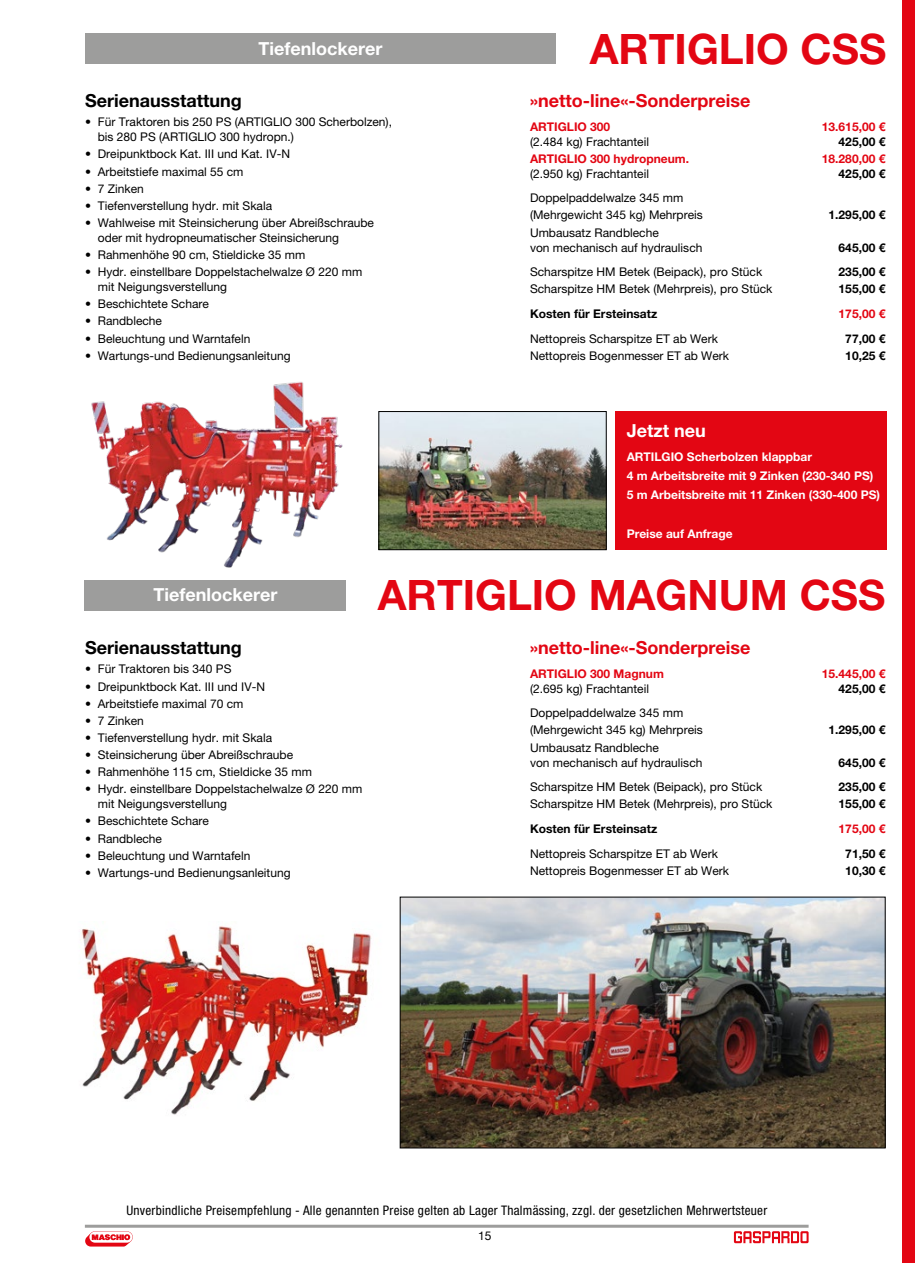
<style>
.page{position:relative;width:915px;height:1263px;background:#fff}
.page>*{position:absolute;margin:0;border:0;box-sizing:border-box;transform-origin:0 0}
.t1{font:700 42px "Helvetica Neue LT Pro";color:#e30613}
.t2{font:700 18px "Helvetica Neue LT Pro";color:#e30613}
.t3{font:700 18px "Helvetica Neue LT Pro";color:#fff}
.t4{font:700 18px "Helvetica Neue LT Pro";color:#000}
.t5{font:condensed 13.2px "Helvetica Neue LT Pro";letter-spacing:.02em;color:#000}
.t6{font:12px/15px "Helvetica Neue LT Pro";color:#000}
.t7{font:700 12px "Helvetica Neue LT Pro";color:#000}
.t8{font:700 12px/19.2px "Helvetica Neue LT Pro";color:#fff}
.t9{font:700 12px "Helvetica Neue LT Pro";color:#e30613}
.t10{font:12px "Helvetica Neue";color:#000}
</style>
<div class="page">
<div style="left:901px;top:0;width:13px;height:1263px;background:#e30613"></div>
<svg style="left:85px;top:1231px;width:48px;height:15px"></svg>
<hr style="left:85px;top:1225px;width:723px;height:3px;background:#9d9d9c">
<svg style="left:733px;top:1231px;width:75px;height:12px"></svg>
<div style="left:614px;top:411px;width:272px;height:139px;background:#e30613"></div>
<img style="left:91px;top:382px;width:252px;height:186px">
<img style="left:81px;top:922px;width:319px;height:195px">
<img style="left:380px;top:413px;width:224px;height:135px">
<div style="left:378px;top:411px;width:228px;height:139px;border:1px solid #000"></div>
<div style="left:85px;top:33px;width:471px;height:31px;background:#9d9d9c"></div>
<img style="left:402px;top:899px;width:481px;height:247px">
<div style="left:400px;top:897px;width:485px;height:251px;border:1px solid #000"></div>
<div style="left:85px;top:580px;width:261px;height:30px;background:#9d9d9c"></div>
<h2 class="t3" style="left:258px;top:37px;width:125px">Tiefenlockerer</h2>
<h1 class="t1" style="left:589px;top:23px;width:298px">ARTIGLIO CSS</h1>
<h2 class="t4" style="left:85px;top:89px;width:158px">Serienausstattung</h2>
<p class="t6" style="left:98px;top:114px;width:296px;text-indent:-13px">• Für Traktoren bis 250 PS (ARTIGLIO 300 Scherbolzen), bis 280 PS (ARTIGLIO 300 hydropn.)</p>
<p class="t6" style="left:85px;top:146px;width:206px">• Dreipunktbock Kat. III und Kat. IV-N</p>
<p class="t6" style="left:85px;top:164px;width:160px">• Arbeitstiefe maximal 55 cm</p>
<p class="t6" style="left:85px;top:181px;width:60px">• 7 Zinken</p>
<p class="t6" style="left:85px;top:198px;width:189px">• Tiefenverstellung hydr. mit Skala</p>
<p class="t6" style="left:98px;top:215px;width:278px;text-indent:-13px">• Wahlweise mit Steinsicherung über Abreißschraube oder mit hydropneumatischer Steinsicherung</p>
<p class="t6" style="left:85px;top:247px;width:222px">• Rahmenhöhe 90 cm, Stieldicke 35 mm</p>
<p class="t6" style="left:98px;top:264px;width:266px;text-indent:-13px">• Hydr. einstellbare Doppelstachelwalze Ø 220 mm mit Neigungsverstellung</p>
<p class="t6" style="left:85px;top:296px;width:125px">• Beschichtete Schare</p>
<p class="t6" style="left:85px;top:313px;width:78px">• Randbleche</p>
<p class="t6" style="left:85px;top:331px;width:167px">• Beleuchtung und Warntafeln</p>
<p class="t6" style="left:85px;top:348px;width:207px">• Wartungs-und Bedienungsanleitung</p>
<h2 class="t2" style="left:530px;top:89px;width:222px">»netto-line«-Sonderpreise</h2>
<p class="t9" style="left:530px;top:119px;width:82px">ARTIGLIO 300</p>
<p class="t9" style="left:821px;top:119px;width:65px">13.615,00 €</p>
<p class="t6" style="left:530px;top:134px;width:120px">(2.484 kg) Frachtanteil</p>
<p class="t7" style="left:838px;top:134px;width:48px">425,00 €</p>
<p class="t9" style="left:530px;top:151px;width:160px">ARTIGLIO 300 hydropneum.</p>
<p class="t9" style="left:821px;top:151px;width:65px">18.280,00 €</p>
<p class="t6" style="left:530px;top:166px;width:120px">(2.950 kg) Frachtanteil</p>
<p class="t7" style="left:838px;top:166px;width:48px">425,00 €</p>
<p class="t6" style="left:530px;top:189px;width:174px;line-height:17.1px">Doppelpaddelwalze 345 mm (Mehrgewicht 345 kg) Mehrpreis</p>
<p class="t7" style="left:828px;top:208px;width:58px">1.295,00 €</p>
<p class="t6" style="left:530px;top:225px;width:174px">Umbausatz Randbleche<br>von mechanisch auf hydraulisch</p>
<p class="t7" style="left:838px;top:240px;width:48px">645,00 €</p>
<p class="t6" style="left:530px;top:264px;width:234px">Scharspitze HM Betek (Beipack), pro Stück</p>
<p class="t7" style="left:838px;top:264px;width:48px">235,00 €</p>
<p class="t6" style="left:530px;top:281px;width:244px">Scharspitze HM Betek (Mehrpreis), pro Stück</p>
<p class="t7" style="left:838px;top:282px;width:48px">155,00 €</p>
<p class="t7" style="left:530px;top:306px;width:129px">Kosten für Ersteinsatz</p>
<p class="t9" style="left:838px;top:306px;width:48px">175,00 €</p>
<p class="t6" style="left:530px;top:331px;width:189px">Nettopreis Scharspitze ET ab Werk</p>
<p class="t7" style="left:845px;top:331px;width:42px">77,00 €</p>
<p class="t6" style="left:530px;top:348px;width:200px">Nettopreis Bogenmesser ET ab Werk</p>
<p class="t7" style="left:845px;top:348px;width:42px">10,25 €</p>
<h2 class="t3" style="left:626px;top:420px;width:81px">Jetzt neu</h2>
<p class="t8" style="left:626px;top:447px;width:255px">ARTILGIO Scherbolzen klappbar<br>4 m Arbeitsbreite mit 9 Zinken (230-340 PS)<br>5 m Arbeitsbreite mit 11 Zinken (330-400 PS)</p>
<p class="t8" style="left:626px;top:524px;width:107px">Preise auf Anfrage</p>
<h2 class="t3" style="left:153px;top:584px;width:125px">Tiefenlockerer</h2>
<h1 class="t1" style="left:378px;top:569px;width:509px">ARTIGLIO MAGNUM CSS</h1>
<h2 class="t4" style="left:85px;top:637px;width:158px">Serienausstattung</h2>
<p class="t6" style="left:85px;top:661px;width:148px">• Für Traktoren bis 340 PS</p>
<p class="t6" style="left:85px;top:679px;width:181px">• Dreipunktbock Kat. III und IV-N</p>
<p class="t6" style="left:85px;top:696px;width:160px">• Arbeitstiefe maximal 70 cm</p>
<p class="t6" style="left:85px;top:713px;width:60px">• 7 Zinken</p>
<p class="t6" style="left:85px;top:730px;width:189px">• Tiefenverstellung hydr. mit Skala</p>
<p class="t6" style="left:85px;top:747px;width:209px">• Steinsicherung über Abreißschraube</p>
<p class="t6" style="left:85px;top:764px;width:228px">• Rahmenhöhe 115 cm, Stieldicke 35 mm</p>
<p class="t6" style="left:98px;top:781px;width:266px;text-indent:-13px">• Hydr. einstellbare Doppelstachelwalze Ø 220 mm mit Neigungsverstellung</p>
<p class="t6" style="left:85px;top:813px;width:125px">• Beschichtete Schare</p>
<p class="t6" style="left:85px;top:831px;width:78px">• Randbleche</p>
<p class="t6" style="left:85px;top:848px;width:167px">• Beleuchtung und Warntafeln</p>
<p class="t6" style="left:85px;top:865px;width:207px">• Wartungs-und Bedienungsanleitung</p>
<h2 class="t2" style="left:530px;top:637px;width:222px">»netto-line«-Sonderpreise</h2>
<p class="t9" style="left:530px;top:666px;width:135px">ARTIGLIO 300 Magnum</p>
<p class="t9" style="left:821px;top:666px;width:65px">15.445,00 €</p>
<p class="t6" style="left:530px;top:681px;width:120px">(2.695 kg) Frachtanteil</p>
<p class="t7" style="left:838px;top:681px;width:48px">425,00 €</p>
<p class="t6" style="left:530px;top:704px;width:174px;line-height:17.1px">Doppelpaddelwalze 345 mm (Mehrgewicht 345 kg) Mehrpreis</p>
<p class="t7" style="left:828px;top:723px;width:58px">1.295,00 €</p>
<p class="t6" style="left:530px;top:740px;width:174px">Umbausatz Randbleche<br>von mechanisch auf hydraulisch</p>
<p class="t7" style="left:838px;top:755px;width:48px">645,00 €</p>
<p class="t6" style="left:530px;top:779px;width:234px">Scharspitze HM Betek (Beipack), pro Stück</p>
<p class="t7" style="left:838px;top:779px;width:48px">235,00 €</p>
<p class="t6" style="left:530px;top:796px;width:244px">Scharspitze HM Betek (Mehrpreis), pro Stück</p>
<p class="t7" style="left:838px;top:797px;width:48px">155,00 €</p>
<p class="t7" style="left:530px;top:821px;width:129px">Kosten für Ersteinsatz</p>
<p class="t9" style="left:838px;top:821px;width:48px">175,00 €</p>
<p class="t6" style="left:530px;top:846px;width:189px">Nettopreis Scharspitze ET ab Werk</p>
<p class="t7" style="left:845px;top:846px;width:42px">71,50 €</p>
<p class="t6" style="left:530px;top:863px;width:200px">Nettopreis Bogenmesser ET ab Werk</p>
<p class="t7" style="left:845px;top:863px;width:42px">10,30 €</p>
<p class="t5" style="left:126px;top:1202px;width:642px">Unverbindliche Preisempfehlung - Alle genannten Preise gelten ab Lager Thalmässing, zzgl. der gesetzlichen Mehrwertsteuer</p>
<p class="t10" style="left:478px;top:1227px;width:15px">15</p>
</div>
